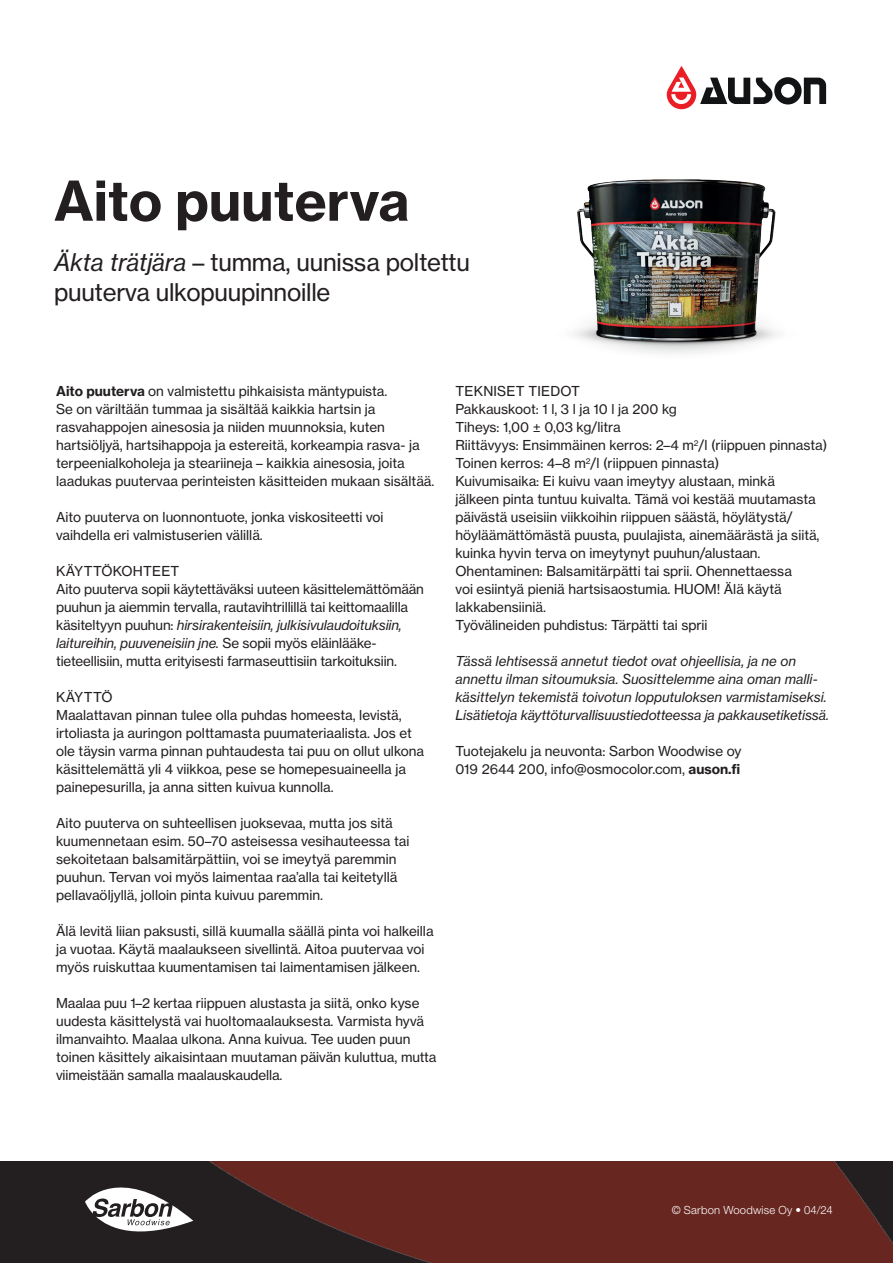
<style>
.page{position:relative;width:893px;height:1263px;background:#fff}
.page>*{position:absolute;margin:0;border:0;box-sizing:border-box;transform-origin:0 0}
.t1{font:54px "N Haas Grotesk TX Pro 75 Bd";color:#231f20}
.t2{font:24px/30px "N Haas Grotesk TX Pro 55 Rg";letter-spacing:-.01em;color:#231f20}
.t3{font:13.5px/18px "N Haas Grotesk TX Pro 55 Rg";color:#231f20}
.t4{font:13.5px/18px "N Haas Grotesk TX Pro 56 It";letter-spacing:-.01em;color:#231f20}
.t5{font:300 11.25px "Helvetica Neue";letter-spacing:.015em;color:#fff}
.s1{font-family:"N Haas Grotesk TX Pro 56 It"}
.s2{font-family:"N Haas Grotesk TX Pro 75 Bd"}
.s3{font-family:"N Haas Grotesk TX Pro 55 Rg"}
</style>
<div class="page">
<svg style="left:667px;top:66px;width:159px;height:43px"></svg>
<div style="left:0;top:1161px;width:893px;height:102px;background:#231f20"></div>
<img style="left:209px;top:1161px;width:684px;height:102px">
<svg style="left:85px;top:1187px;width:108px;height:45px"></svg>
<img style="left:574px;top:179px;width:204px;height:175px">
<h1 class="t1" style="left:54px;top:167px;width:357px">Aito puuterva</h1>
<h2 class="t2" style="left:54px;top:247px;width:417px"><span class="s1">Äkta trätjära</span> – tumma, uunissa poltettu puuterva ulkopuupinnoille</h2>
<p class="t3" style="left:56px;top:382px;width:380px"><span class="s2">Aito puuterva</span> on valmistettu pihkaisista mäntypuista.<br>Se on väriltään tummaa ja sisältää kaikkia hartsin ja rasvahappojen ainesosia ja niiden muunnoksia, kuten hartsiöljyä, hartsihappoja ja estereitä, korkeampia rasva- ja terpeenialkoholeja ja steariineja – kaikkia ainesosia, joita laadukas puutervaa perinteisten käsitteiden mukaan sisältää.</p>
<p class="t3" style="left:56px;top:508px;width:329px">Aito puuterva on luonnontuote, jonka viskositeetti voi vaihdella eri valmistuserien välillä.</p>
<p class="t3" style="left:56px;top:562px;width:369px">KÄYTTÖKOHTEET<br>Aito puuterva sopii käytettäväksi uuteen käsittelemättömään puuhun ja aiemmin tervalla, rautavihtrillillä tai keittomaalilla</p>
<p class="t4" style="left:56px;top:616px;width:347px"><span class="s3">käsiteltyyn puuhun:</span> hirsirakenteisiin, julkisivulaudoituksiin, laitureihin, puuveneisiin jne. <span class="s3">Se sopii myös eläinlääke-</span></p>
<p class="t3" style="left:56px;top:652px;width:342px">tieteellisiin, mutta erityisesti farmaseuttisiin tarkoituksiin.</p>
<p class="t3" style="left:56px;top:688px;width:370px">KÄYTTÖ<br>Maalattavan pinnan tulee olla puhdas homeesta, levistä, irtoliasta ja auringon polttamasta puumateriaalista. Jos et ole täysin varma pinnan puhtaudesta tai puu on ollut ulkona käsittelemättä yli 4 viikkoa, pese se homepesuaineella ja painepesurilla, ja anna sitten kuivua kunnolla.</p>
<p class="t3" style="left:56px;top:814px;width:355px">Aito puuterva on suhteellisen juoksevaa, mutta jos sitä kuumennetaan esim. 50–70 asteisessa vesihauteessa tai sekoitetaan balsamitärpättiin, voi se imeytyä paremmin puuhun. Tervan voi myös laimentaa raa’alla tai keitetyllä pellavaöljyllä, jolloin pinta kuivuu paremmin.</p>
<p class="t3" style="left:56px;top:922px;width:379px">Älä levitä liian paksusti, sillä kuumalla säällä pinta voi halkeilla ja vuotaa. Käytä maalaukseen sivellintä. Aitoa puutervaa voi myös ruiskuttaa kuumentamisen tai laimentamisen jälkeen.</p>
<p class="t3" style="left:56px;top:994px;width:382px">Maalaa puu 1–2 kertaa riippuen alustasta ja siitä, onko kyse uudesta käsittelystä vai huoltomaalauksesta. Varmista hyvä ilmanvaihto. Maalaa ulkona. Anna kuivua. Tee uuden puun toinen käsittely aikaisintaan muutaman päivän kuluttua, mutta viimeistään samalla maalauskaudella.</p>
<p class="t3" style="left:455px;top:382px;width:373px">TEKNISET TIEDOT<br>Pakkauskoot: 1 l, 3 l ja 10 l ja 200 kg<br>Tiheys: 1,00 ± 0,03 kg/litra<br>Riittävyys: Ensimmäinen kerros: 2–4 m<sup>2</sup>/l (riippuen pinnasta)<br>Toinen kerros: 4–8 m<sup>2</sup>/l (riippuen pinnasta)<br>Kuivumisaika: Ei kuivu vaan imeytyy alustaan, minkä<br>jälkeen pinta tuntuu kuivalta. Tämä voi kestää muutamasta päivästä useisiin viikkoihin riippuen säästä, höylätystä/ höyläämättömästä puusta, puulajista, ainemäärästä ja siitä, kuinka hyvin terva on imeytynyt puuhun/alustaan.<br>Ohentaminen: Balsamitärpätti tai sprii. Ohennettaessa<br>voi esiintyä pieniä hartsisaostumia. HUOM! Älä käytä lakkabensiiniä.<br>Työvälineiden puhdistus: Tärpätti tai sprii</p>
<p class="t4" style="left:455px;top:652px;width:375px">Tässä lehtisessä annetut tiedot ovat ohjeellisia, ja ne on annettu ilman sitoumuksia. Suosittelemme aina oman malli&shy;käsittelyn tekemistä toivotun lopputuloksen varmistamiseksi.<br>Lisätietoja käyttöturvallisuustiedotteessa ja pakkausetiketissä.</p>
<p class="t3" style="left:455px;top:742px;width:288px">Tuotejakelu ja neuvonta: Sarbon Woodwise oy<br>019 2644 200, info@osmocolor.com, <span class="s2">auson.fi</span></p>
<p class="t5" style="left:672px;top:1203px;width:162px">© Sarbon Woodwise Oy • 04/24</p>
</div>
